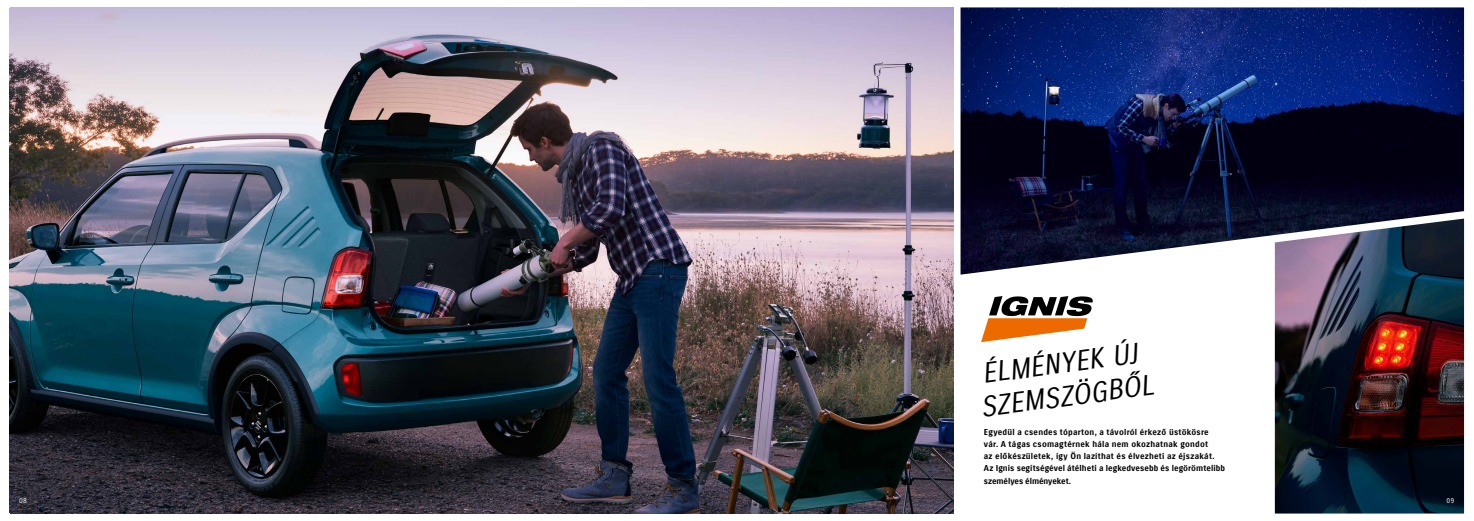
<style>
.page{position:relative;width:1474px;height:521px;background:#fff}
.page>*{position:absolute;margin:0;border:0;box-sizing:border-box;transform-origin:0 0}
.t1{font:italic 28px/33.2px "Suzuki PRO Regular";color:#000}
.t2{font:8.31px/12.2px "Suzuki PRO Bold";letter-spacing:.025em;color:#000}
.t3{font:7px "Suzuki PRO Regular";color:#fff}
</style>
<div class="page">
<img style="left:9px;top:7px;width:944px;height:506px">
<img style="left:960px;top:7px;width:503px;height:268px">
<img style="left:1274px;top:219px;width:189px;height:294px">
<svg style="left:981px;top:296px;width:112px;height:46px"></svg>
<h1 class="t1" style="left:974px;top:357px;width:176px;rotate:-7deg">ÉLMÉNYEK ÚJ<br>SZEMSZÖGBŐL</h1>
<p class="t2" style="left:983px;top:426px;width:243px">Egyedül a csendes tóparton, a távolról érkező üstökösre vár. A tágas csomagtérnek hála nem okozhatnak gondot<br>az előkészületek, így Ön lazíthat és élvezheti az éjszakát.<br>Az Ignis segítségével átélheti a legkedvesebb és legörömtelibb személyes élményeket.</p>
<p class="t3" style="left:19px;top:496px;width:9px">08</p>
<p class="t3" style="left:1446px;top:496px;width:9px">09</p>
</div>
